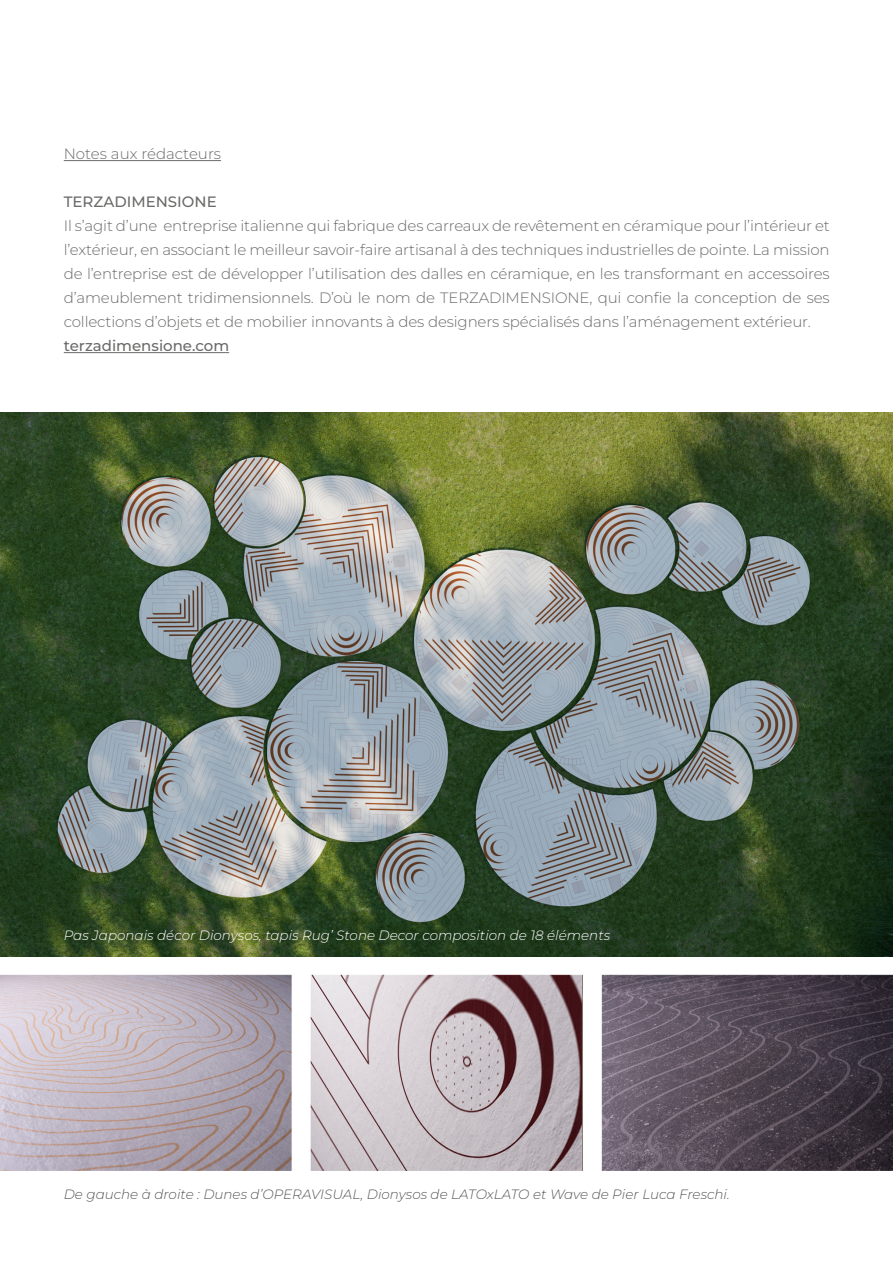
<style>
.page{position:relative;width:893px;height:1263px;background:#fff}
.page>*{position:absolute;margin:0;border:0;box-sizing:border-box;transform-origin:0 0}
.t1{font:300 15px/24px "Montserrat";letter-spacing:-.01em;color:#6b6b6a;text-align:justify}
.t2{font:500 15px "Montserrat";color:#6b6b6a}
.t3{font:italic 300 13.5px "Montserrat";color:#575756}
.t4{font:italic 300 13.5px "Montserrat";color:#fff}
</style>
<div class="page">
<hr style="left:64px;top:160px;width:157px;height:1px;background:#6b6b6a">
<hr style="left:64px;top:352px;width:165px;height:1px;background:#6b6b6a">
<img style="left:0;top:412px;width:893px;height:545px">
<img style="left:0;top:975px;width:893px;height:195px">
<p class="t1" style="left:64px;top:141px;width:159px">Notes aux rédacteurs</p>
<p class="t2" style="left:64px;top:192px;width:154px">TERZADIMENSIONE</p>
<p class="t1" style="left:64px;top:213px;width:767px">Il s’agit d’une entreprise italienne qui fabrique des carreaux de revêtement en céramique pour l’intérieur et l’extérieur, en associant le meilleur savoir-faire artisanal à des techniques industrielles de pointe. La mission de l’entreprise est de développer l’utilisation des dalles en céramique, en les transformant en accessoires d’ameublement tridimensionnels. D’où le nom de TERZADIMENSIONE, qui confie la conception de ses collections d’objets et de mobilier innovants à des designers spécialisés dans l’aménagement extérieur.</p>
<p class="t2" style="left:64px;top:336px;width:167px">terzadimensione.com</p>
<p class="t4" style="left:64px;top:926px;width:548px">Pas Japonais décor Dionysos, tapis Rug’ Stone Decor composition de 18 éléments</p>
<p class="t3" style="left:64px;top:1185px;width:668px">De gauche à droite : Dunes d’OPERAVISUAL, Dionysos de LATOxLATO et Wave de Pier Luca Freschi.</p>
</div>
